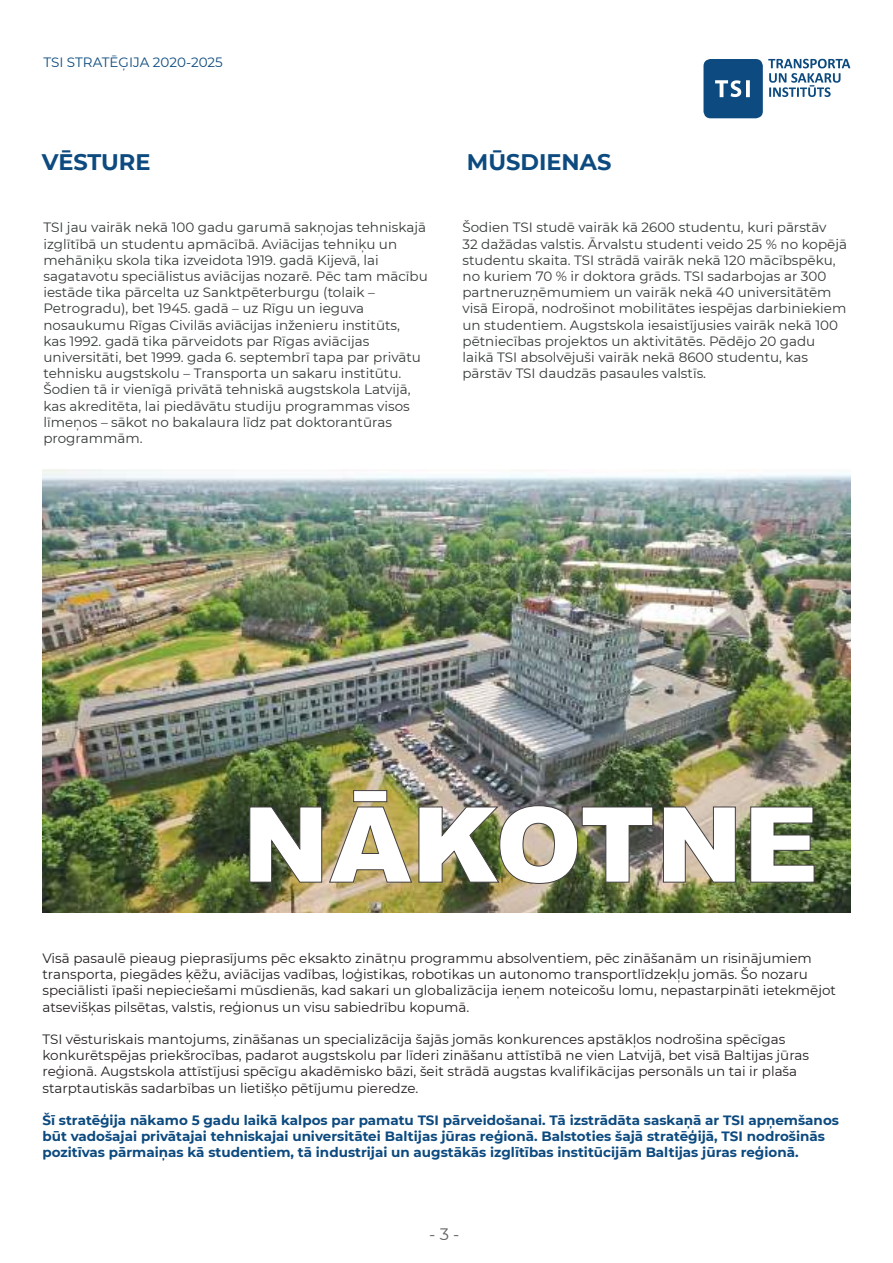
<style>
.page{position:relative;width:893px;height:1263px;background:#fff}
.page>*{position:absolute;margin:0;border:0;box-sizing:border-box;transform-origin:0 0}
.t1{font:900 105px "Arial";color:#fff}
.t2{font:700 22.5px "Montserrat";color:#0c4a7f}
.t3{font:16.5px "Montserrat";color:#5f6261}
.t4{font:13.5px/16.2px "Montserrat";color:#353939}
.t5{font:13.5px/16.2px "Montserrat";color:#241f1f}
.t6{font:700 13.5px/16.2px "Montserrat";color:#0c4a7f}
.t7{font:13.5px "Montserrat";color:#0c4a7f}
</style>
<div class="page">
<img style="left:42px;top:469px;width:808px;height:444px">
<svg style="left:249px;top:806px;width:73px;height:77px;background:#535a33"></svg>
<svg style="left:329px;top:790px;width:83px;height:93px;background:#b8a664"></svg>
<img style="left:418px;top:805px;width:235px;height:79px">
<img style="left:663px;top:806px;width:73px;height:77px">
<svg style="left:750px;top:806px;width:65px;height:77px;background:#506339"></svg>
<svg style="left:703px;top:59px;width:147px;height:59px"></svg>
<p class="t7" style="left:43px;top:53px;width:181px">TSI STRATĒĢIJA 2020-2025</p>
<h2 class="t2" style="left:42px;top:146px;width:110px">VĒSTURE</h2>
<h2 class="t2" style="left:467px;top:146px;width:146px">MŪSDIENAS</h2>
<p class="t4" style="left:43px;top:219px;width:386px">TSI jau vairāk nekā 100 gadu garumā sakņojas tehniskajā izglītībā un studentu apmācībā. Aviācijas tehniķu un mehāniķu skola tika izveidota 1919. gadā Kijevā, lai sagatavotu speciālistus aviācijas nozarē. Pēc tam mācību iestāde tika pārcelta uz Sanktpēterburgu (tolaik – Petrogradu), bet 1945. gadā – uz Rīgu un ieguva nosaukumu Rīgas Civilās aviācijas inženieru institūts,<br>kas 1992. gadā tika pārveidots par Rīgas aviācijas universitāti, bet 1999. gada 6. septembrī tapa par privātu tehnisku augstskolu – Transporta un sakaru institūtu.<br>Šodien tā ir vienīgā privātā tehniskā augstskola Latvijā, kas akreditēta, lai piedāvātu studiju programmas visos līmeņos – sākot no bakalaura līdz pat doktorantūras programmām.</p>
<p class="t4" style="left:462px;top:219px;width:386px">Šodien TSI studē vairāk kā 2600 studentu, kuri pārstāv<br>32 dažādas valstis. Ārvalstu studenti veido 25 % no kopējā studentu skaita. TSI strādā vairāk nekā 120 mācībspēku, no kuriem 70 % ir doktora grāds. TSI sadarbojas ar 300 partneruzņēmumiem un vairāk nekā 40 universitātēm visā Eiropā, nodrošinot mobilitātes iespējas darbiniekiem un studentiem. Augstskola iesaistījusies vairāk nekā 100 pētniecības projektos un aktivitātēs. Pēdējo 20 gadu laikā TSI absolvējuši vairāk nekā 8600 studentu, kas pārstāv TSI daudzās pasaules valstīs.</p>
<h1 class="t1" style="left:242px;top:768px;width:578px">NĀKOTNE</h1>
<p class="t5" style="left:42px;top:949px;width:795px">Visā pasaulē pieaug pieprasījums pēc eksakto zinātņu programmu absolventiem, pēc zināšanām un risinājumiem transporta, piegādes ķēžu, aviācijas vadības, loģistikas, robotikas un autonomo transportlīdzekļu jomās. Šo nozaru speciālisti īpaši nepieciešami mūsdienās, kad sakari un globalizācija ieņem noteicošu lomu, nepastarpināti ietekmējot atsevišķas pilsētas, valstis, reģionus un visu sabiedrību kopumā.</p>
<p class="t5" style="left:42px;top:1030px;width:768px">TSI vēsturiskais mantojums, zināšanas un specializācija šajās jomās konkurences apstākļos nodrošina spēcīgas konkurētspējas priekšrocības, padarot augstskolu par līderi zināšanu attīstībā ne vien Latvijā, bet visā Baltijas jūras reģionā. Augstskola attīstījusi spēcīgu akadēmisko bāzi, šeit strādā augstas kvalifikācijas personāls un tai ir plaša starptautiskās sadarbības un lietišķo pētījumu pieredze.</p>
<p class="t6" style="left:42px;top:1111px;width:798px">Šī stratēģija nākamo 5 gadu laikā kalpos par pamatu TSI pārveidošanai. Tā izstrādāta saskaņā ar TSI apņemšanos būt vadošajai privātajai tehniskajai universitātei Baltijas jūras reģionā. Balstoties šajā stratēģijā, TSI nodrošinās pozitīvas pārmaiņas kā studentiem, tā industrijai un augstākās izglītības institūcijām Baltijas jūras reģionā.</p>
<p class="t3" style="left:429px;top:1222px;width:32px">- 3 -</p>
</div>
